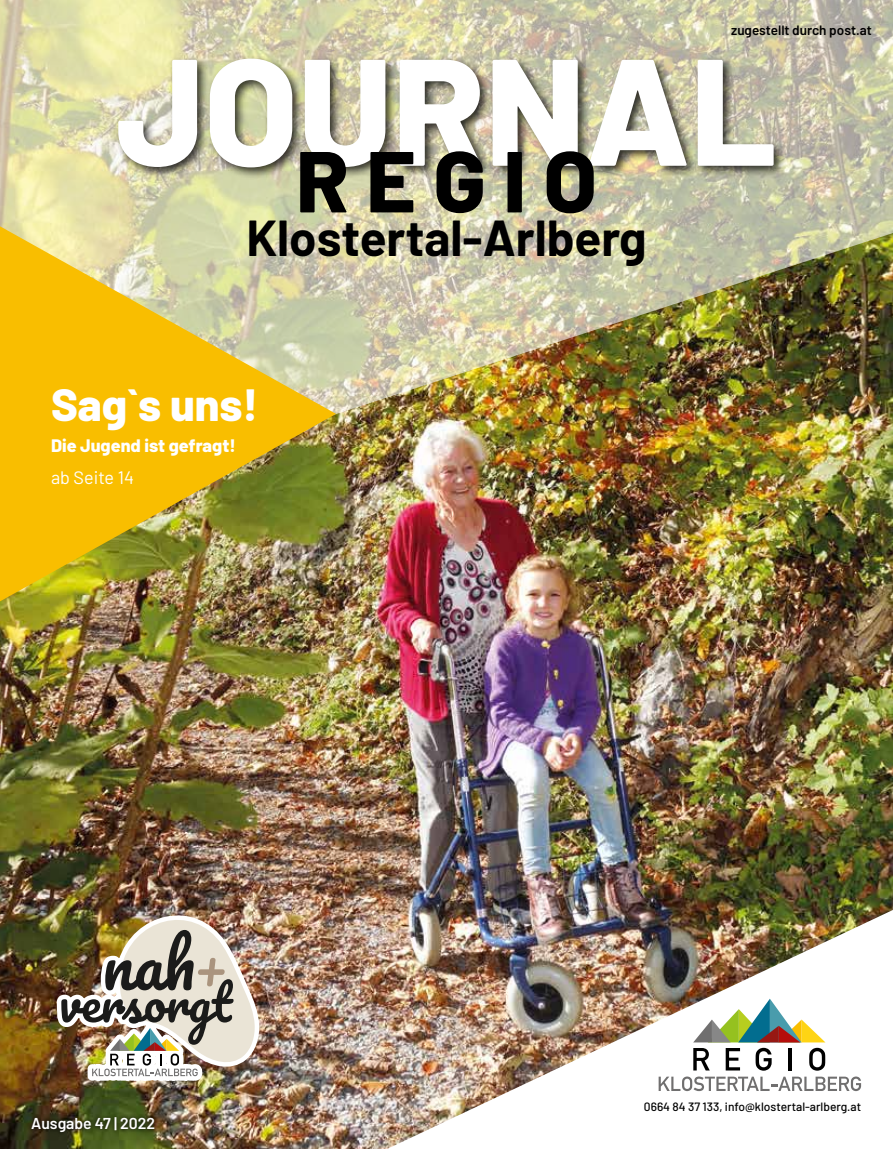
<style>
.page{position:relative;width:893px;height:1149px;background:#fff}
.page>*{position:absolute;margin:0;border:0;box-sizing:border-box;transform-origin:0 0}
.t1{font:800 151.2px "Barlow";color:#fff}
.t2{font:800 86.25px "Barlow";color:#000}
.t3{font:700 49.35px "Barlow";color:#000}
.t4{font:800 45px "Barlow";color:#fff}
.t5{font:800 18px "Barlow";color:#fff}
.t6{font:18px "Barlow";color:#fff}
.t7{font:600 15.75px "Barlow";color:#fff}
.t8{font:600 13.5px "Barlow";color:#000}
.t9{font:500 12px "Barlow";color:#000}
</style>
<div class="page">
<img style="left:0;top:527px;width:893px;height:621px">
<img style="left:387px;top:909px;width:506px;height:239px">
<svg style="left:659px;top:1076px;width:202px;height:14px"></svg>
<svg style="left:693px;top:998px;width:132px;height:72px"></svg>
<img style="left:0;top:0;width:893px;height:527px">
<img style="left:0;top:226px;width:336px;height:375px">
<div style="left:114px;top:55px;width:672px;height:125px;background:#000;opacity:.75"></div>
<svg style="left:28px;top:1112px;width:21px;height:23px"></svg>
<img style="left:49px;top:890px;width:215px;height:258px">
<img style="left:61px;top:900px;width:194px;height:175px">
<p class="t8" style="left:731px;top:20px;width:142px">zugestellt durch post.at</p>
<h1 class="t1" style="left:116px;top:-2px;width:662px">JOURNAL</h1>
<h2 class="t2" style="left:296px;top:117px;width:302px">R E G I O</h2>
<h3 class="t3" style="left:246px;top:201px;width:402px">Klostertal-Arlberg</h3>
<h3 class="t4" style="left:51px;top:371px;width:209px">Sag`s uns!</h3>
<h3 class="t5" style="left:51px;top:432px;width:186px">Die Jugend ist gefragt!</h3>
<h3 class="t6" style="left:51px;top:464px;width:85px">ab Seite 14</h3>
<h3 class="t7" style="left:31px;top:1111px;width:126px">Ausgabe 47 | 2022</h3>
<p class="t9" style="left:644px;top:1097px;width:219px">0664 84 37 133, info@klostertal-arlberg.at</p>
</div>
